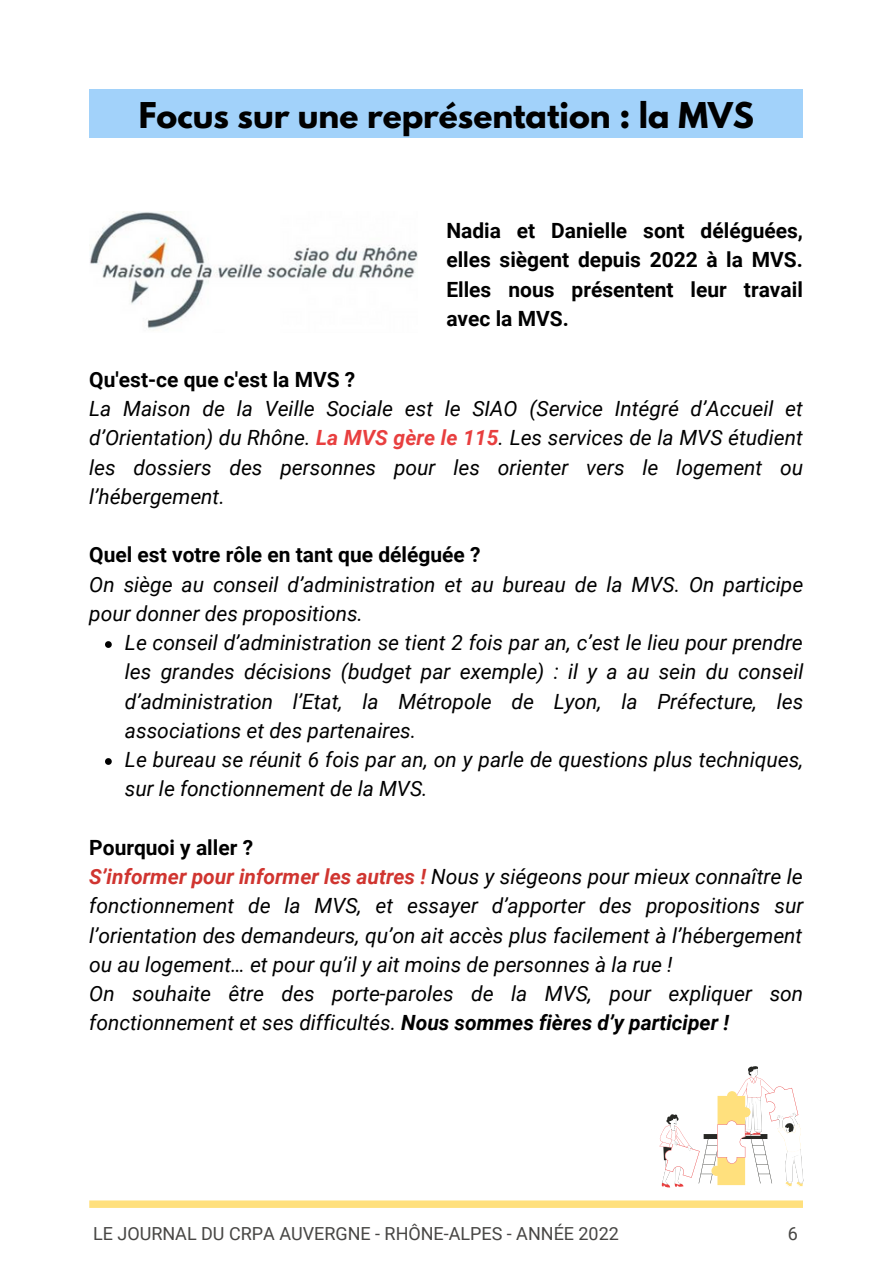
<style>
.page{position:relative;width:893px;height:1264px;background:#fff}
.page>*{position:absolute;margin:0;border:0;box-sizing:border-box;transform-origin:0 0}
.t1{font:700 31.5px "League Spartan";color:#000}
.t2{font:italic 21px/29.2px "Roboto";color:#000}
.t3{font:700 21px/29.2px "Roboto";color:#000;text-align:justify}
.t4{font:18px "Roboto";color:#474644}
.s1{font-weight:700;color:#e83f3f}
.s2{font-weight:700;font-style:normal}
.s3{font-weight:700;color:#d03530}
.s4{font-weight:700}
</style>
<div class="page">
<svg style="left:89px;top:1200px;width:713px;height:7px;background:#ffe285"></svg>
<svg style="left:105px;top:641px;width:7px;height:7px"></svg>
<svg style="left:105px;top:758px;width:7px;height:6px"></svg>
<div style="left:89px;top:89px;width:713px;height:49px;background:#a2d2fa"></div>
<img style="left:90px;top:211px;width:327px;height:118px">
<svg style="left:659px;top:1066px;width:144px;height:121px"></svg>
<h1 class="t1" style="left:139px;top:99px;width:616px">Focus sur une représentation : la MVS</h1>
<p class="t3" style="left:446px;top:216px;width:358px">Nadia et Danielle sont déléguées, elles siègent depuis 2022 à la MVS.<br>Elles nous présentent leur travail avec la MVS.</p>
<p class="t3" style="left:89px;top:365px;width:267px">Qu'est-ce que c'est la MVS ?</p>
<p class="t2" style="left:89px;top:394px;width:715px;text-align:justify">La Maison de la Veille Sociale est le SIAO (Service Intégré d’Accueil et d’Orientation) du Rhône. <span class="s1">La MVS gère le 115</span>. Les services de la MVS étudient les dossiers des personnes pour les orienter vers le logement ou l’hébergement.</p>
<p class="t3" style="left:89px;top:540px;width:393px">Quel est votre rôle en tant que déléguée ?</p>
<p class="t2" style="left:89px;top:570px;width:715px">On siège au conseil d’administration et au bureau de la MVS. On participe pour donner des propositions.</p>
<p class="t2" style="left:125px;top:628px;width:680px">Le conseil d’administration se tient 2 fois par an, c’est le lieu pour prendre les grandes décisions (budget par exemple) : il y a au sein du conseil d’administration l’Etat, la Métropole de Lyon, la Préfecture, les associations et des partenaires.<br>Le bureau se réunit 6 fois par an, on y parle de questions plus techniques, sur le fonctionnement de la MVS.</p>
<p class="t2" style="left:89px;top:833px;width:715px"><span class="s2">Pourquoi y aller ?<br></span><span class="s3">S’informer pour informer les autres !</span> Nous y siégeons pour mieux connaître le fonctionnement de la MVS, et essayer d’apporter des propositions sur l’orientation des demandeurs, qu’on ait accès plus facilement à l’hébergement ou au logement… et pour qu’il y ait moins de personnes à la rue !<br>On souhaite être des porte-paroles de la MVS, pour expliquer son fonctionnement et ses difficultés. <span class="s4">Nous sommes fières d’y participer !</span></p>
<p class="t4" style="left:93px;top:1222px;width:527px">LE JOURNAL DU CRPA AUVERGNE - RHÔNE-ALPES - ANNÉE 2022</p>
<p class="t4" style="left:787px;top:1222px;width:12px">6</p>
</div>
